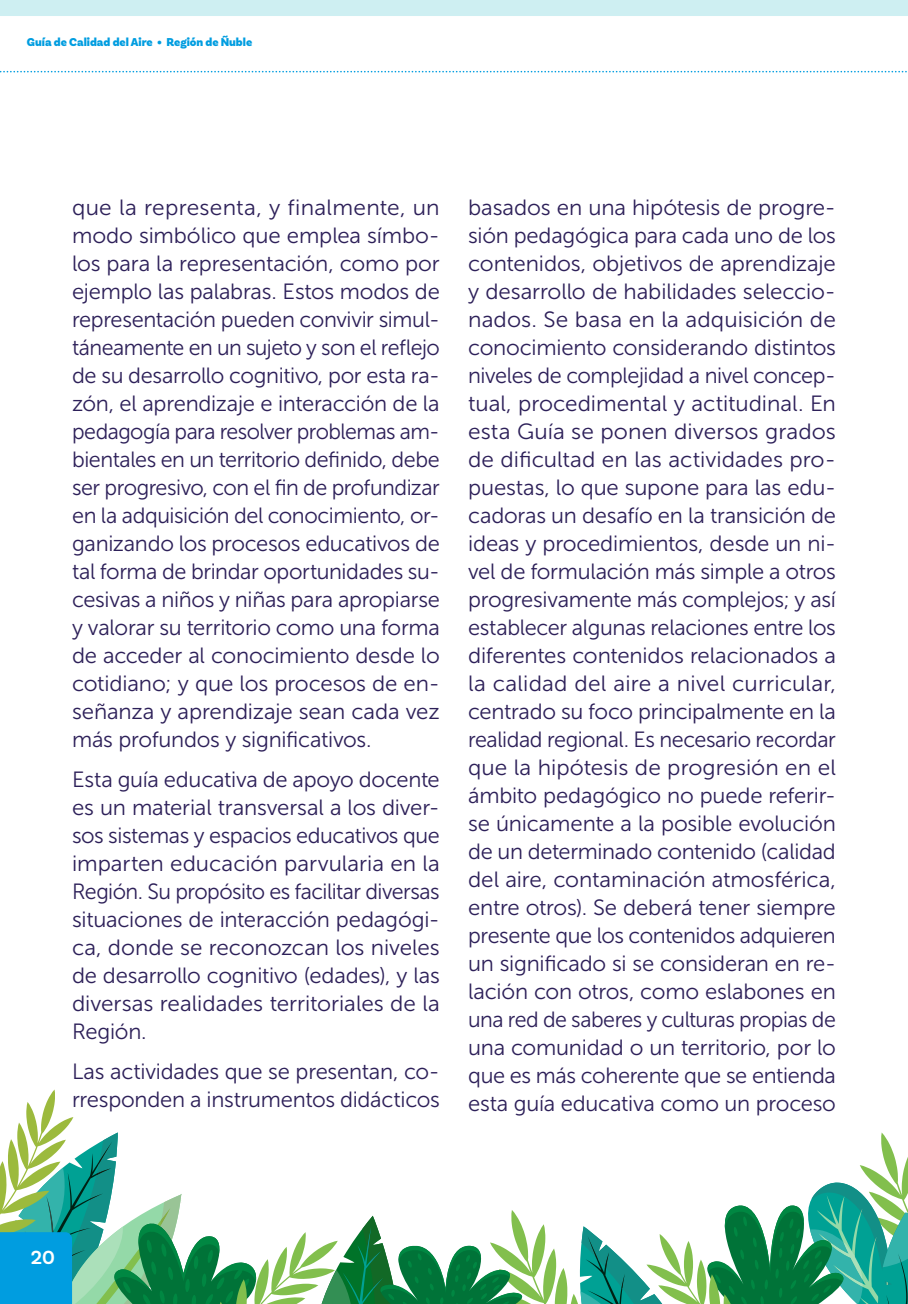
<style>
.page{position:relative;width:908px;height:1304px;background:#fff}
.page>*{position:absolute;margin:0;border:0;box-sizing:border-box;transform-origin:0 0}
.t1{font:22px/28px "Museo Sans 300";letter-spacing:-.01em;color:#2d2059;text-align:justify}
.t2{font:600 20px "Basic Sans";color:#fff}
.t3{font:900 12px "Basic Sans";color:#009de0}
</style>
<div class="page">
<svg style="left:0;top:71px;width:907px;height:1px"></svg>
<svg style="left:0;top:1089px;width:907px;height:215px"></svg>
<div style="left:0;top:0;width:907px;height:16px;background:#ceeff2"></div>
<p class="t3" style="left:27px;top:35px;width:227px">Guía de Calidad del Aire • Región de Ñuble</p>
<p class="t1" style="left:72px;top:194px;width:369px">que la representa, y finalmente, un modo simbólico que emplea símbo&shy;los para la representación, como por ejemplo las palabras. Estos modos de representación pueden convivir simul&shy;táneamente en un sujeto y son el reflejo de su desarrollo cognitivo, por esta ra&shy;zón, el aprendizaje e interacción de la pedagogía para resolver problemas am&shy;bientales en un territorio definido, debe ser progresivo, con el fin de profundizar en la adquisición del conocimiento, or&shy;ganizando los procesos educativos de tal forma de brindar oportunidades su&shy;cesivas a niños y niñas para apropiarse y valorar su territorio como una forma de acceder al conocimiento desde lo cotidiano; y que los procesos de en&shy;señanza y aprendizaje sean cada vez más profundos y significativos.</p>
<p class="t1" style="left:72px;top:766px;width:369px">Esta guía educativa de apoyo docente es un material transversal a los diver&shy;sos sistemas y espacios educativos que imparten educación parvularia en la Región. Su propósito es facilitar diversas situaciones de interacción pedagógi&shy;ca, donde se reconozcan los niveles de desarrollo cognitivo (edades), y las diversas realidades territoriales de la Región.</p>
<p class="t1" style="left:72px;top:1058px;width:369px">Las actividades que se presentan, co&shy;rresponden a instrumentos didácticos</p>
<p class="t1" style="left:468px;top:194px;width:369px">basados en una hipótesis de progre&shy;sión pedagógica para cada uno de los contenidos, objetivos de aprendizaje y desarrollo de habilidades seleccio&shy;nados. Se basa en la adquisición de conocimiento considerando distintos niveles de complejidad a nivel concep&shy;tual, procedimental y actitudinal. En esta Guía se ponen diversos grados de dificultad en las actividades pro&shy;puestas, lo que supone para las edu&shy;cadoras un desafío en la transición de ideas y procedimientos, desde un ni&shy;vel de formulación más simple a otros progresivamente más complejos; y así establecer algunas relaciones entre los diferentes contenidos relacionados a la calidad del aire a nivel curricular, centrado su foco principalmente en la realidad regional. Es necesario recordar que la hipótesis de progresión en el ámbito pedagógico no puede referir&shy;se únicamente a la posible evolución de un determinado contenido (calidad del aire, contaminación atmosférica, entre otros). Se deberá tener siempre presente que los contenidos adquieren un significado si se consideran en re&shy;lación con otros, como eslabones en una red de saberes y culturas propias de una comunidad o un territorio, por lo que es más coherente que se entienda esta guía educativa como un proceso</p>
<p class="t2" style="left:31px;top:1245px;width:26px">20</p>
</div>
